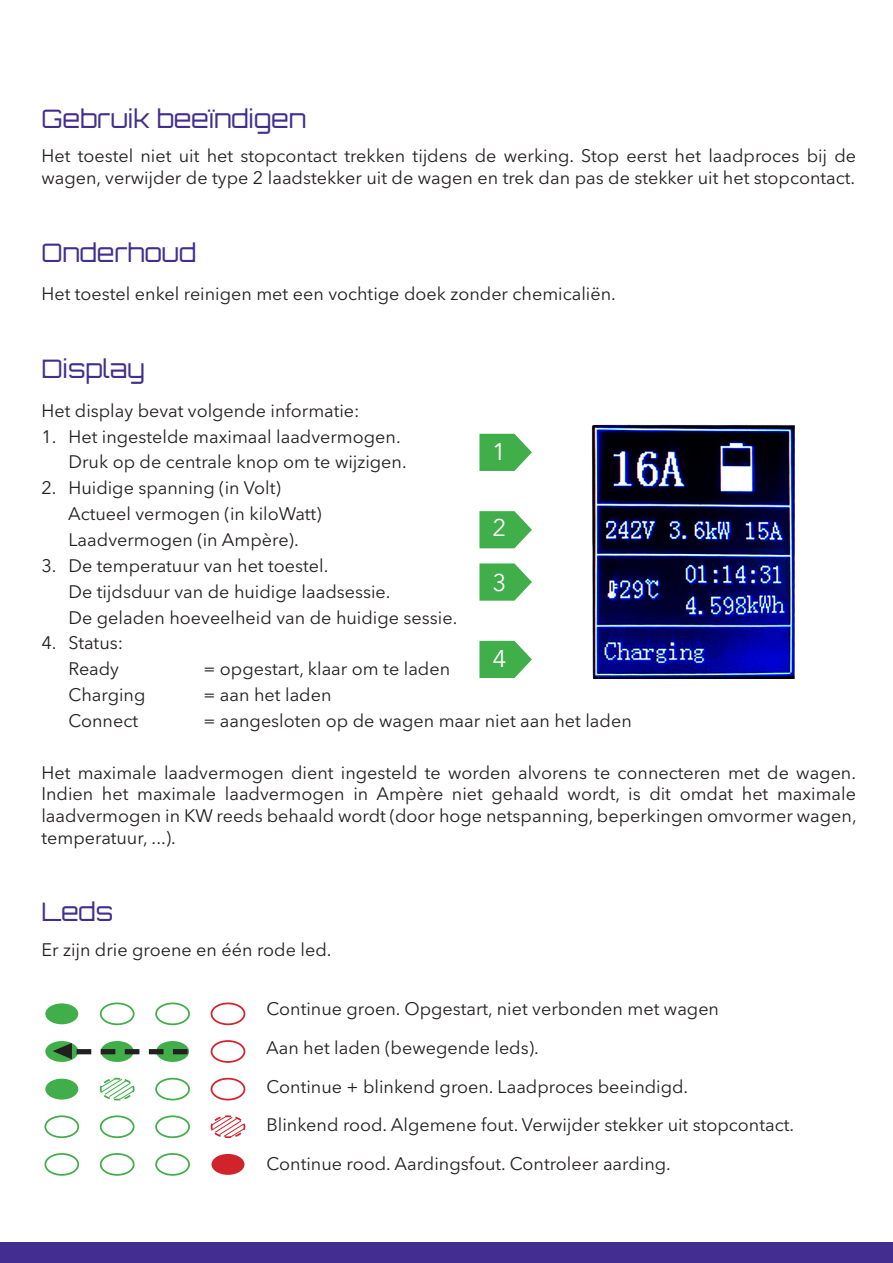
<style>
.page{position:relative;width:893px;height:1263px;background:#fff}
.page>*{position:absolute;margin:0;border:0;box-sizing:border-box;transform-origin:0 0}
.t1{font:25.5px "Orbitron";color:#432e8f}
.t2{font:24px "Avenir Next LT Pro";color:#fff}
.t3{font:18px/21.6px "Avenir Next LT Pro";color:#231f20}
</style>
<div class="page">
<img style="left:591px;top:424px;width:204px;height:254px">
<svg style="left:479px;top:434px;width:53px;height:37px"></svg>
<svg style="left:479px;top:511px;width:53px;height:37px"></svg>
<svg style="left:479px;top:563px;width:53px;height:38px"></svg>
<svg style="left:479px;top:641px;width:53px;height:37px"></svg>
<div style="left:0;top:1242px;width:893px;height:21px;background:#432e8f"></div>
<div style="left:45px;top:1003px;width:33px;height:21px;background:#40ae49;border-radius:50%"></div>
<div style="left:100px;top:1002px;width:35px;height:23px;border:2px solid #40ae49;border-radius:50%"></div>
<div style="left:155px;top:1002px;width:35px;height:23px;border:2px solid #40ae49;border-radius:50%"></div>
<div style="left:211px;top:1002px;width:34px;height:23px;border:2px solid #d1232a;border-radius:50%"></div>
<div style="left:211px;top:1040px;width:34px;height:23px;border:2px solid #d1232a;border-radius:50%"></div>
<div style="left:156px;top:1041px;width:33px;height:21px;background:#40ae49;border-radius:50%"></div>
<div style="left:101px;top:1041px;width:33px;height:21px;background:#40ae49;border-radius:50%"></div>
<div style="left:45px;top:1041px;width:33px;height:21px;background:#40ae49;border-radius:50%"></div>
<div style="left:45px;top:1079px;width:33px;height:20px;background:#40ae49;border-radius:50%"></div>
<div style="left:155px;top:1078px;width:35px;height:22px;border:2px solid #40ae49;border-radius:50%"></div>
<div style="left:211px;top:1078px;width:34px;height:22px;border:2px solid #d1232a;border-radius:50%"></div>
<div style="left:155px;top:1115px;width:35px;height:23px;border:2px solid #40ae49;border-radius:50%"></div>
<div style="left:100px;top:1115px;width:35px;height:23px;border:2px solid #40ae49;border-radius:50%"></div>
<div style="left:44px;top:1115px;width:35px;height:23px;border:2px solid #40ae49;border-radius:50%"></div>
<div style="left:44px;top:1153px;width:35px;height:23px;border:2px solid #40ae49;border-radius:50%"></div>
<div style="left:100px;top:1153px;width:35px;height:23px;border:2px solid #40ae49;border-radius:50%"></div>
<div style="left:155px;top:1153px;width:35px;height:23px;border:2px solid #40ae49;border-radius:50%"></div>
<div style="left:212px;top:1154px;width:32px;height:21px;background:#d1232a;border-radius:50%"></div>
<svg style="left:53px;top:1043px;width:135px;height:16px"></svg>
<svg style="left:210px;top:1115px;width:36px;height:24px"></svg>
<svg style="left:99px;top:1077px;width:36px;height:24px"></svg>
<p class="t1" style="left:41px;top:103px;width:267px">Gebruik beeïndigen</p>
<p class="t3" style="left:41px;top:145px;width:816px">Het toestel niet uit het stopcontact trekken tijdens de werking. Stop eerst het laadproces bij de wagen, verwijder de type 2 laadstekker uit de wagen en trek dan pas de stekker uit het stopcontact.</p>
<p class="t1" style="left:41px;top:237px;width:157px">Onderhoud</p>
<p class="t3" style="left:41px;top:283px;width:576px">Het toestel enkel reinigen met een vochtige doek zonder chemicaliën.</p>
<p class="t1" style="left:41px;top:353px;width:105px">Display</p>
<p class="t3" style="left:41px;top:400px;width:320px">Het display bevat volgende informatie:</p>
<p class="t3" style="left:41px;top:425px;width:361px">1. Het ingestelde maximaal laadvermogen.</p>
<p class="t3" style="left:68px;top:451px;width:340px">Druk op de centrale knop om te wijzigen.</p>
<p class="t3" style="left:41px;top:477px;width:241px">2. Huidige spanning (in Volt)</p>
<p class="t3" style="left:68px;top:503px;width:255px">Actueel vermogen (in kiloWatt)</p>
<p class="t3" style="left:68px;top:529px;width:232px">Laadvermogen (in Ampère).</p>
<p class="t3" style="left:41px;top:555px;width:288px">3. De temperatuur van het toestel.</p>
<p class="t3" style="left:68px;top:580px;width:324px">De tijdsduur van de huidige laadsessie.</p>
<p class="t3" style="left:68px;top:606px;width:390px">De geladen hoeveelheid van de huidige sessie.</p>
<p class="t3" style="left:41px;top:632px;width:83px">4. Status:</p>
<p class="t3" style="left:68px;top:658px;width:52px">Ready</p>
<p class="t3" style="left:203px;top:658px;width:248px">= opgestart, klaar om te laden</p>
<p class="t3" style="left:68px;top:684px;width:78px">Charging</p>
<p class="t3" style="left:203px;top:684px;width:130px">= aan het laden</p>
<p class="t3" style="left:68px;top:710px;width:71px">Connect</p>
<p class="t3" style="left:203px;top:710px;width:430px">= aangesloten op de wagen maar niet aan het laden</p>
<p class="t3" style="left:41px;top:761px;width:817px;text-align:justify">Het maximale laadvermogen dient ingesteld te worden alvorens te connecteren met de wagen.<br>Indien het maximale laadvermogen in Ampère niet gehaald wordt, is dit omdat het maximale laadvermogen in KW reeds behaald wordt (door hoge netspanning, beperkingen omvormer wagen, temperatuur, ...).</p>
<p class="t2" style="left:492px;top:438px;width:15px">1</p>
<p class="t2" style="left:492px;top:513px;width:15px">2</p>
<p class="t2" style="left:492px;top:568px;width:15px">3</p>
<p class="t2" style="left:492px;top:644px;width:15px">4</p>
<p class="t1" style="left:41px;top:896px;width:74px">Leds</p>
<p class="t3" style="left:41px;top:938px;width:292px">Er zijn drie groene en één rode led.</p>
<p class="t3" style="left:266px;top:998px;width:454px">Continue groen. Opgestart, niet verbonden met wagen</p>
<p class="t3" style="left:266px;top:1037px;width:274px">Aan het laden (bewegende leds).</p>
<p class="t3" style="left:266px;top:1075px;width:423px">Continue + blinkend groen. Laadproces beeindigd.</p>
<p class="t3" style="left:266px;top:1114px;width:529px">Blinkend rood. Algemene fout. Verwijder stekker uit stopcontact.</p>
<p class="t3" style="left:266px;top:1153px;width:406px">Continue rood. Aardingsfout. Controleer aarding.</p>
</div>
